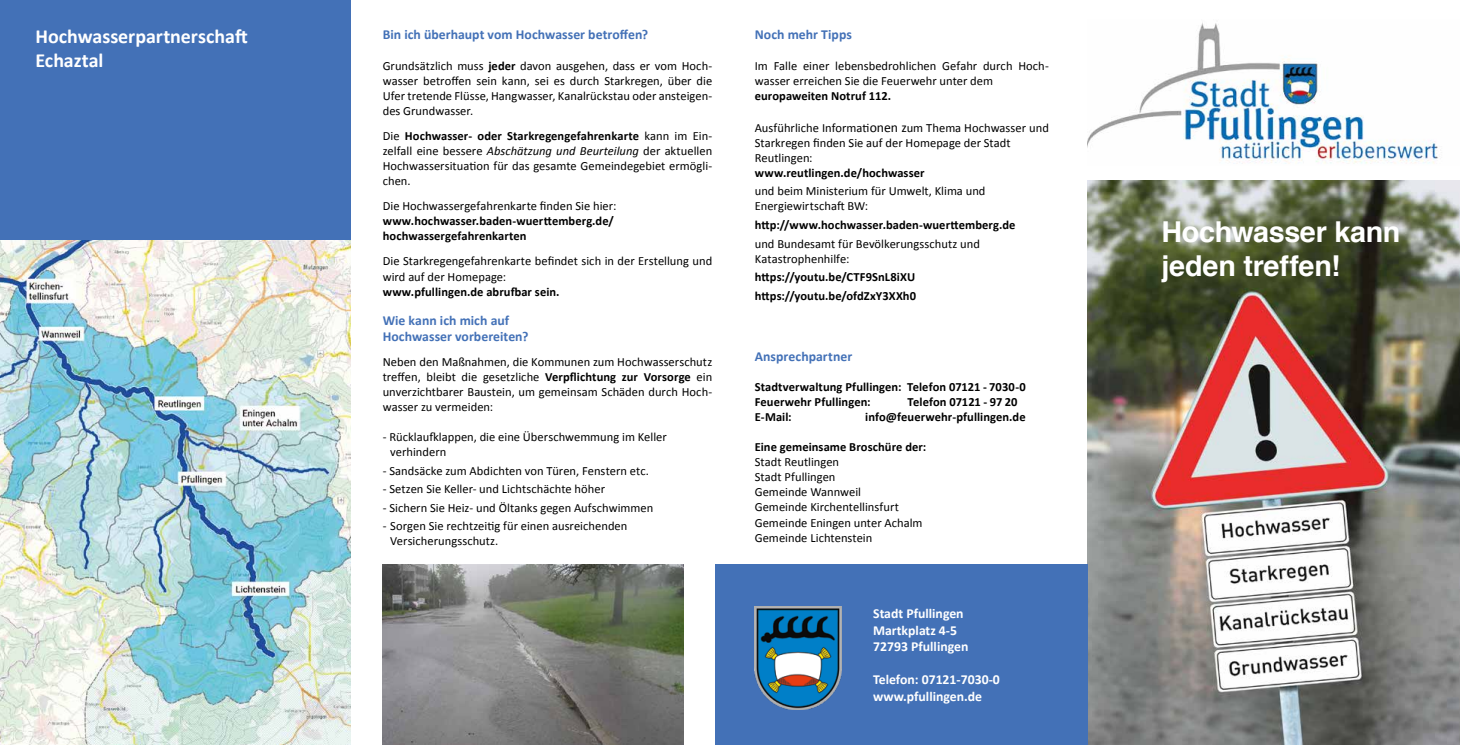
<style>
.page{position:relative;width:1460px;height:745px;background:#fff}
.page>*{position:absolute;margin:0;border:0;box-sizing:border-box;transform-origin:0 0}
.t1{font:700 28.75px/34.5px "Helvetica";letter-spacing:-.01em;color:#fff}
.t2{font:700 20px/24px "Calibri";color:#fff}
.t3{font:700 13.75px/16.5px "Calibri";letter-spacing:.005em;color:#4371b7}
.t4{font:700 13.75px/16.5px "Calibri";color:#fff}
.t5{font:12.5px/15px "Calibri";color:#000}
.t6{font:700 12.5px/15px "Calibri";letter-spacing:.005em;color:#000}
.s1{font-weight:700}
.s2{font-style:italic}
.s3{font-size:13.75px}
</style>
<div class="page">
<div style="left:0;top:0;width:351px;height:240px;background:#4371b7"></div>
<img style="left:1088px;top:181px;width:372px;height:563px">
<img style="left:0;top:240px;width:351px;height:504px">
<div style="left:716px;top:563px;width:372px;height:181px;background:#4371b7"></div>
<img style="left:755px;top:606px;width:86px;height:103px">
<img style="left:1088px;top:22px;width:350px;height:142px">
<img style="left:383px;top:564px;width:301px;height:180px">
<h2 class="t2" style="left:35px;top:24px;width:214px">Hochwasserpartnerschaft<br>Echaztal</h2>
<p class="t3" style="left:383px;top:26px;width:267px">Bin ich überhaupt vom Hochwasser betroffen?</p>
<p class="t5" style="left:383px;top:59px;width:331px;text-align:justify">Grundsätzlich muss <span class="s1">jeder</span> davon ausgehen, dass er vom Hoch&shy;wasser betroffen sein kann, sei es durch Starkregen, über die Ufer tretende Flüsse, Hangwasser, Kanalrückstau oder ansteigen&shy;des Grundwasser.</p>
<p class="t5" style="left:383px;top:129px;width:331px;text-align:justify">Die <span class="s1">Hochwasser- oder Starkregengefahrenkarte</span> kann im Ein&shy;zelfall eine bessere <span class="s2">Abschätzung und Beurteilung</span> der aktuellen Hochwassersituation für das gesamte Gemeindegebiet ermögli&shy;chen.</p>
<p class="t5" style="left:383px;top:199px;width:235px">Die Hochwassergefahrenkarte finden Sie hier:</p>
<p class="t6" style="left:383px;top:214px;width:233px">www.hochwasser.baden-wuerttemberg.de/ hochwassergefahrenkarten</p>
<p class="t5" style="left:383px;top:254px;width:331px">Die Starkregengefahrenkarte befindet sich in der Erstellung und wird auf der Homepage:</p>
<p class="t6" style="left:383px;top:284px;width:178px">www.pfullingen.de abrufbar sein.</p>
<p class="t3" style="left:383px;top:311px;width:147px">Wie kann ich mich auf<br>Hochwasser vorbereiten?</p>
<p class="t5" style="left:383px;top:354px;width:331px;text-align:justify">Neben den Maßnahmen, die Kommunen zum Hochwasserschutz treffen, bleibt die gesetzliche <span class="s1">Verpflichtung zur Vorsorge</span> ein unverzichtbarer Baustein, um gemeinsam Schäden durch Hoch&shy;wasser zu vermeiden:</p>
<p class="t5" style="left:390px;top:429px;width:278px;text-indent:-8px">- Rücklaufklappen, die eine Überschwemmung im Keller verhindern</p>
<p class="t5" style="left:383px;top:463px;width:268px">- Sandsäcke zum Abdichten von Türen, Fenstern etc.</p>
<p class="t5" style="left:383px;top:481px;width:224px">- Setzen Sie Keller- und Lichtschächte höher</p>
<p class="t5" style="left:383px;top:500px;width:272px">- Sichern Sie Heiz- und Öltanks gegen Aufschwimmen</p>
<p class="t5" style="left:390px;top:518px;width:239px;text-indent:-8px">- Sorgen Sie rechtzeitig für einen ausreichenden<br>Versicherungsschutz.</p>
<p class="t3" style="left:755px;top:26px;width:99px">Noch mehr Tipps</p>
<p class="t5" style="left:755px;top:59px;width:296px">Im Falle einer lebensbedrohlichen Gefahr durch Hoch&shy;wasser erreichen Sie die Feuerwehr unter dem</p>
<p class="t6" style="left:755px;top:89px;width:138px">europaweiten Notruf 112.</p>
<p class="t5" style="left:755px;top:120px;width:296px">Ausführliche Informati<span class="s3">onen z</span>um Thema Hochwasser und<br>Starkregen finden Sie auf der Homepage der Stadt<br>Reutlingen:</p>
<p class="t6" style="left:755px;top:165px;width:171px">www.reutlingen.de/hochwasser</p>
<p class="t5" style="left:755px;top:184px;width:232px">und beim Ministerium für Umwelt, Klima und<br>Energiewirtschaft BW:</p>
<p class="t6" style="left:755px;top:217px;width:262px">http://www.hochwasser.baden-wuerttemberg.de</p>
<p class="t5" style="left:755px;top:236px;width:227px">und Bundesamt für Bevölkerungsschutz und<br>Katastrophenhilfe:</p>
<p class="t6" style="left:755px;top:267px;width:163px;line-height:18.5px">https://youtu.be/CTF9SnL8iXU https://youtu.be/ofdZxY3XXh0</p>
<p class="t3" style="left:755px;top:348px;width:99px">Ansprechpartner</p>
<p class="t6" style="left:755px;top:379px;width:273px">Stadtverwaltung Pfullingen: Telefon 07121 - 7030-0<br>Feuerwehr Pfullingen:</p>
<p class="t6" style="left:908px;top:394px;width:111px">Telefon 07121 - 97 20</p>
<p class="t6" style="left:755px;top:409px;width:38px">E-Mail:</p>
<p class="t6" style="left:865px;top:409px;width:162px">info@feuerwehr-pfullingen.de</p>
<p class="t6" style="left:755px;top:439px;width:173px">Eine gemeinsame Broschüre der:</p>
<p class="t5" style="left:755px;top:454px;width:169px">Stadt Reutlingen<br>Stadt Pfullingen<br>Gemeinde Wannweil<br>Gemeinde Kirchentellinsfurt<br>Gemeinde Eningen unter Achalm<br>Gemeinde Lichtenstein</p>
<p class="t4" style="left:873px;top:605px;width:97px">Stadt Pfullingen<br>Martkplatz 4-5<br>72793 Pfullingen</p>
<p class="t4" style="left:873px;top:671px;width:128px">Telefon: 07121-7030-0 www.pfullingen.de</p>
<h1 class="t1" style="left:1161px;top:214px;width:240px">Hochwasser kann jeden treffen!</h1>
</div>
